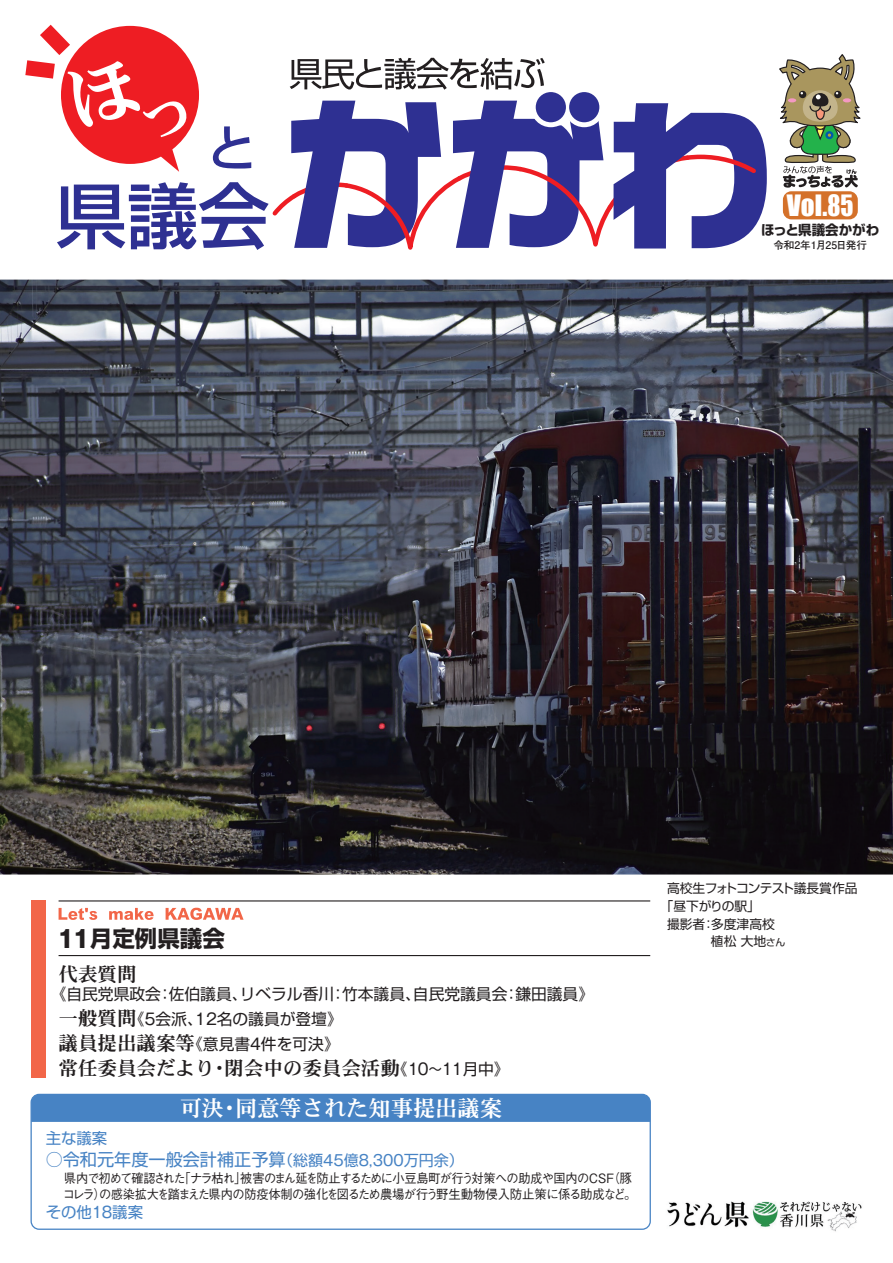
<style>
.page{position:relative;width:893px;height:1263px;background:#fff}
.page>*{position:absolute;margin:0;border:0;box-sizing:border-box;transform-origin:0 0}
.t1{font:27px "Impact";color:#fff}
.t2{font:700 22.5px "Shin Go Pr 6";color:#231f20}
.t3{font:22.2px "DFHS Mincho W7 MP RKSJ H";color:#fff}
.t4{font:19.5px "DFHS Mincho W7 MP RKSJ H";color:#231f20}
.t5{font:17.1px "Shin Go Pr 6";color:#4783c4}
.t6{font:15.75px/24.8px "Shin Go Pr 6";color:#231f20}
.t7{font:15.45px "Shin Go Pr 6";color:#4783c4}
.t8{font:700 13.5px "Shin Go Pr 6";color:#231f20}
.t9{font:500 12.9px/16.2px "Gothic BBB Pr 6";letter-spacing:-.075em;color:#231f20;scale:.95 1}
.t10{font:12.75px "Shin Go Pr 6";color:#231f20}
.t11{font:12.75px "Shin Go Pr 6";letter-spacing:-.04em;color:#231f20}
.t12{font:700 10.5px "Futo Go B101 Pr 6";color:#231f20}
.s1{font-family:"Gothic MB101";font-size:24px}
.s2{font-family:"DFHS Mincho W7 MP RKSJ H";font-size:19.5px}
.s3{font-family:"Gothic MB101 Pr 6"}
.s4{font-family:"Shin Go Pr 6";font-size:15.75px}
.s5{font-family:"Gothic MB101 Pr 6";font-size:15.75px}
.s6{font-size:15px}
.s7{font-family:"Gothic MB101 Pr 6";font-size:15px}
.s8{font-size:9.9px}
</style>
<div class="page">
<svg style="left:779px;top:54px;width:82px;height:134px"></svg>
<svg style="left:25px;top:24px;width:742px;height:226px"></svg>
<div style="left:783px;top:191px;width:75px;height:28px;background:#d4712a;border-radius:9px"></div>
<img style="left:0;top:280px;width:893px;height:594px">
<img style="left:667px;top:1201px;width:195px;height:31px">
<div style="left:31px;top:1094px;width:618px;height:28px;background:#4783c4"></div>
<div style="left:31px;top:1094px;width:620px;height:136px;border:1px solid #4783c4;border-radius:8px"></div>
<div style="left:31px;top:900px;width:15px;height:177px;background:#f26648"></div>
<svg style="left:59px;top:908px;width:38px;height:12px"></svg>
<svg style="left:109px;top:908px;width:45px;height:12px"></svg>
<svg style="left:166px;top:908px;width:78px;height:12px"></svg>
<hr style="left:59px;top:955px;width:591px;height:1px;background:#231f20">
<hr style="left:59px;top:900px;width:591px;height:1px;background:#231f20">
<h1 class="t1" style="left:787px;top:185px;width:68px">Vol.85</h1>
<p class="t8" style="left:761px;top:220px;width:120px">ほっと県議会かがわ</p>
<p class="t12" style="left:773px;top:237px;width:95px">令和2年1月25日発行</p>
<h2 class="t2" style="left:57px;top:920px;width:170px"><span class="s1">11</span>月定例県議会</h2>
<h3 class="t4" style="left:59px;top:964px;width:79px">代表質問</h3>
<p class="t6" style="left:59px;top:981px;width:537px;text-indent:-8px">《自民党県政会：佐伯議員、リベラル香川：竹本議員、自民党議員会：鎌田議員》<span class="s2">一般質問</span>《<span class="s3">５</span>会派、<span class="s3">１2</span>名の議員が登壇》<br><span class="s2">議員提出議案等</span>《意見書<span class="s3">4</span>件を可決》</p>
<h3 class="t4" style="left:59px;top:1058px;width:452px">常任委員会だより・閉会中の委員会活動<span class="s4">《</span><span class="s5">10～11</span><span class="s4">月中》</span></h3>
<h3 class="t3" style="left:179px;top:1097px;width:324px">可決・同意等された知事提出議案</h3>
<h3 class="t5" style="left:46px;top:1145px;width:419px">○令和元年度一般会計補正予算<span class="s6">（総額</span><span class="s7">45</span><span class="s6">億</span><span class="s7">8,300</span><span class="s6">万円余）</span></h3>
<p class="t9" style="left:63px;top:1169px;width:605px">県内で初めて確認された「ナラ枯れ」被害のまん延を防止するために小豆島町が行う対策への助成や国内のＣＳＦ（豚コレラ）の感染拡大を踏まえた県内の防疫体制の強化を図るため農場が行う野生動物侵入防止策に係る助成など。</p>
<p class="t7" style="left:46px;top:1199px;width:99px">その他<span class="s3">18</span>議案</p>
<p class="t7" style="left:46px;top:1126px;width:63px">主な議案</p>
<p class="t11" style="left:667px;top:878px;width:192px">高校生フォトコンテスト議長賞作品</p>
<p class="t10" style="left:661px;top:896px;width:101px">「昼下がりの駅」</p>
<p class="t10" style="left:667px;top:914px;width:109px">撮影者：多度津高校</p>
<p class="t10" style="left:711px;top:930px;width:76px">植松 大地<span class="s8">さん</span></p>
</div>
